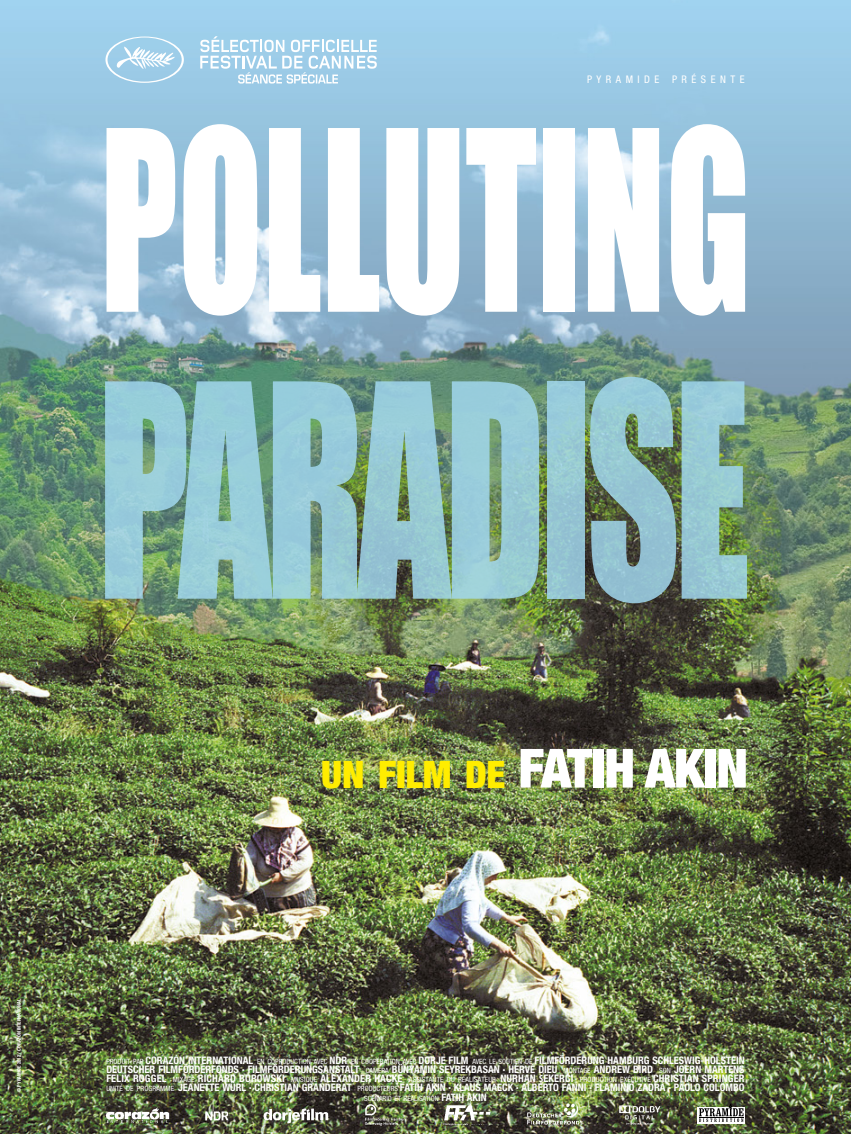
<style>
.page{position:relative;width:851px;height:1134px;background:#fff}
.page>*{position:absolute;margin:0;border:0;box-sizing:border-box;transform-origin:0 0}
.t1{font:274.88px "Impact";letter-spacing:-.035em;color:#a2d8ef;scale:.67 1}
.t2{font:232.38px "Impact";color:#fff;scale:.67 1}
.t3{font:900 condensed 54.12px "Helvetica Neue";letter-spacing:-.02em;color:#fff}
.t4{font:condensed 10.5px "Helvetica Neue";letter-spacing:.43em;color:#fff}
.t5{font:700 condensed 10.38px/9.2px "Helvetica Neue";color:#fff;text-align:justify}
.t6{font:condensed 7.25px "Helvetica Neue";color:#fff}
.t7{font:700 condensed 5px "Helvetica Neue";color:#fff}
.s1{font-size:37.88px;color:#ffed00}
.s2{font-weight:400;font-size:7.25px}
.s3{font-family:"Myriad Pro"}
.s4{font-weight:700;font-size:10.38px}
</style>
<div class="page">
<img style="left:0;top:0;width:850px;height:1134px">
<svg style="left:105px;top:37px;width:79px;height:46px;background:#afd6ec"></svg>
<svg style="left:200px;top:36px;width:177px;height:48px"></svg>
<img style="left:205px;top:1101px;width:24px;height:24px">
<img style="left:105px;top:1106px;width:65px;height:18px">
<img style="left:618px;top:1104px;width:43px;height:22px">
<img style="left:262px;top:1108px;width:67px;height:16px">
<img style="left:442px;top:1104px;width:52px;height:22px">
<img style="left:526px;top:1102px;width:57px;height:23px">
<img style="left:364px;top:1103px;width:43px;height:24px">
<svg style="left:697px;top:1107px;width:47px;height:16px"></svg>
<svg style="left:698px;top:1104px;width:45px;height:18px"></svg>
<hr style="left:699px;top:1117px;width:44px;height:1px;background:#000">
<p class="t4" style="left:587px;top:73px;width:159px">PYRAMIDE PRÉSENTE</p>
<h2 class="t2" style="left:100px;top:40px;width:972px">POLLUTING</h2>
<h1 class="t1" style="left:97px;top:278px;width:975px">PARADISE</h1>
<h3 class="t3" style="left:321px;top:735px;width:428px"><span class="s1">UN FILM DE</span> Fatih Akin</h3>
<p class="t7" style="left:16px;top:1092px;width:94px;rotate:-90deg">© PYRAMIDE 2012 / CORAZÓN INTERNATIONAL</p>
<p class="t5" style="left:106px;top:1055px;width:639px"><span class="s2">PRODUIT PAR</span> CORAZÓN INTERNATIONAL <span class="s2">EN COPRODUCTION AVEC</span> NDR <span class="s2">EN COOPÉRATION AVEC</span> DORJE FILM <span class="s2">AVEC LE SOUTIEN DE</span> FILMFÖRDERUNG HAMBURG SCHLESWIG-HOLSTEIN DEUTSCHER FILMFÖRDERFONDS · FILMFÖRDERUNGSANSTALT <span class="s2">CAMERA</span> BÜNYAMIN SEYREKBASAN · HERVÉ DIEU <span class="s2">MONTAGE</span> ANDREW BI RD <span class="s2">SON</span> JOERN MARTENS FELIX ROGGEL <span class="s2">MIXAGE</span> RICH</p>
<p class="t5" style="left:106px;top:1074px;width:639px;text-align:right">ARD BOROWSKI <span class="s2">MUSIQUE</span> ALEXANDER HACKE <span class="s2">ASSISTANTE DU RÉALISATEUR</span> NURHAN <span class="s3">Ş</span>EKERCI <span class="s2">PRODUCTION EXÉCUTIVE</span> CHRISTIAN SPRINGER<br><span class="s2">UNITÉ DE PROGRAMME</span> JEANETTE WÜRL · CHRISTIAN GRANDERAT <span class="s2">PRODUCTEURS</span> FATIH AKIN · KLAUS MAECK · ALBERTO FANNI · FLAMINIO ZADRA · PAOLO COLOMBO</p>
<p class="t6" style="left:364px;top:1094px;width:124px">SCÉNARIO ET RÉALISATION <span class="s4">FATIH AKIN</span></p>
</div>
